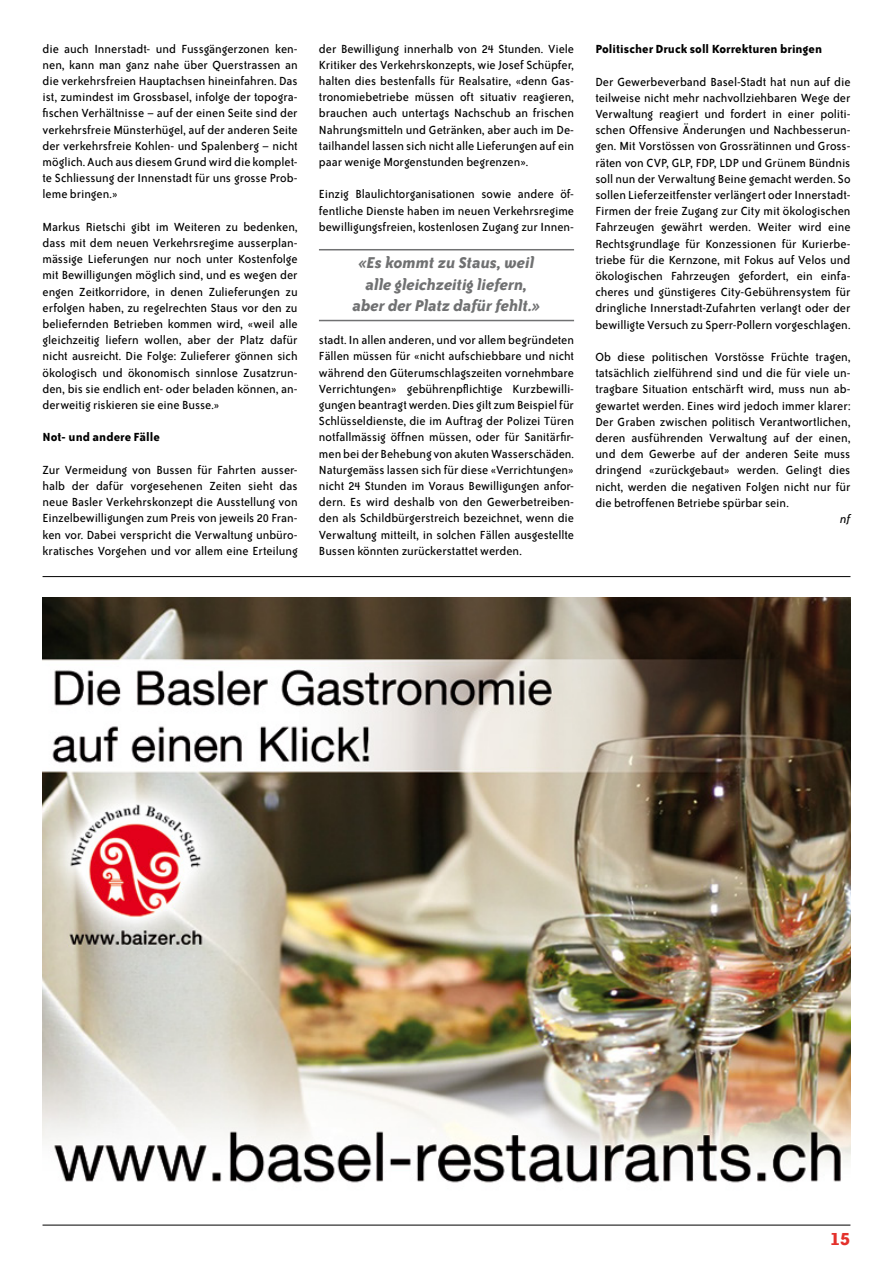
<style>
.page{position:relative;width:893px;height:1263px;background:#fff}
.page>*{position:absolute;margin:0;border:0;box-sizing:border-box;transform-origin:0 0}
.t1{font:700 21px "Bailey Sans ITC";color:#e4312b}
.t2{font:italic 700 18px/21.6px "Bailey Sans ITC";letter-spacing:-.01em;color:#707172;text-align:center}
.t3{font:13.5px/16.2px "Bailey Sans ITC";letter-spacing:-.005em;color:#000;text-align:justify}
.t4{font:700 13.5px "Bailey Sans ITC";letter-spacing:.005em;color:#000}
.t5{font:italic 13.5px "Bailey Sans ITC";color:#000}
</style>
<div class="page">
<hr style="left:43px;top:1225px;width:807px;height:1px;background:#000">
<img style="left:43px;top:598px;width:807px;height:585px">
<hr style="left:43px;top:576px;width:807px;height:1px;background:#000">
<hr style="left:319px;top:249px;width:255px;height:1px;background:#707172">
<hr style="left:319px;top:320px;width:255px;height:1px;background:#707172">
<p class="t3" style="left:43px;top:41px;width:257px">die auch Innerstadt- und Fussgängerzonen ken&shy;nen, kann man ganz nahe über Querstrassen an die verkehrsfreien Hauptachsen hineinfahren. Das ist, zumindest im Grossbasel, infolge der topogra&shy;fischen Verhältnisse – auf der einen Seite sind der verkehrsfreie Münsterhügel, auf der anderen Seite der verkehrsfreie Kohlen- und Spalenberg – nicht möglich. Auch aus diesem Grund wird die komplet&shy;te Schliessung der Innenstadt für uns grosse Prob&shy;leme bringen.»</p>
<p class="t3" style="left:43px;top:219px;width:257px">Markus Rietschi gibt im Weiteren zu bedenken, dass mit dem neuen Verkehrsregime ausserplan&shy;mässige Lieferungen nur noch unter Kostenfolge mit Bewilligungen möglich sind, und es wegen der engen Zeitkorridore, in denen Zulieferungen zu erfolgen haben, zu regelrechten Staus vor den zu beliefernden Betrieben kommen wird, «weil alle gleichzeitig liefern wollen, aber der Platz dafür nicht ausreicht. Die Folge: Zulieferer gönnen sich ökologisch und ökonomisch sinnlose Zusatzrun&shy;den, bis sie endlich ent- oder beladen können, an&shy;derweitig riskieren sie eine Busse.»</p>
<p class="t4" style="left:43px;top:430px;width:119px">Not- und andere Fälle</p>
<p class="t3" style="left:43px;top:462px;width:257px">Zur Vermeidung von Bussen für Fahrten ausser&shy;halb der dafür vorgesehenen Zeiten sieht das neue Basler Verkehrskonzept die Ausstellung von Einzelbewilligungen zum Preis von jeweils 20 Fran&shy;ken vor. Dabei verspricht die Verwaltung unbüro&shy;kratisches Vorgehen und vor allem eine Erteilung</p>
<p class="t3" style="left:319px;top:41px;width:257px">der Bewilligung innerhalb von 24 Stunden. Viele Kritiker des Verkehrskonzepts, wie Josef Schüpfer, halten dies bestenfalls für Realsatire, «denn Gas&shy;tronomiebetriebe müssen oft situativ reagieren, brauchen auch untertags Nachschub an frischen Nahrungsmitteln und Getränken, aber auch im De&shy;tailhandel lassen sich nicht alle Lieferungen auf ein paar wenige Morgenstunden begrenzen».</p>
<p class="t3" style="left:319px;top:186px;width:257px">Einzig Blaulichtorganisationen sowie andere öf&shy;fentliche Dienste haben im neuen Verkehrsregime bewilligungsfreien, kostenlosen Zugang zur Innen-</p>
<h2 class="t2" style="left:352px;top:252px;width:190px">«Es kommt zu Staus, weil alle gleichzeitig liefern, aber der Platz dafür fehlt.»</h2>
<p class="t3" style="left:319px;top:332px;width:257px">stadt. In allen anderen, und vor allem begründeten Fällen müssen für «nicht aufschiebbare und nicht während den Güterumschlagszeiten vornehmbare Verrichtungen» gebührenpflichtige Kurzbewilli&shy;gungen beantragt werden. Dies gilt zum Beispiel für Schlüsseldienste, die im Auftrag der Polizei Türen notfallmässig öffnen müssen, oder für Sanitärfir&shy;men bei der Behebung von akuten Wasserschäden.<br>Naturgemäss lassen sich für diese «Verrichtungen» nicht 24 Stunden im Voraus Bewilligungen anfor&shy;dern. Es wird deshalb von den Gewerbetreiben&shy;den als Schildbürgerstreich bezeichnet, wenn die Verwaltung mitteilt, in solchen Fällen ausgestellte Bussen könnten zurückerstattet werden.</p>
<p class="t4" style="left:595px;top:42px;width:228px">Politischer Druck soll Korrekturen bringen</p>
<p class="t3" style="left:595px;top:74px;width:257px">Der Gewerbeverband Basel-Stadt hat nun auf die teilweise nicht mehr nachvollziehbaren Wege der Verwaltung reagiert und fordert in einer politi&shy;schen Offensive Änderungen und Nachbesserun&shy;gen. Mit Vorstössen von Grossrätinnen und Gross&shy;räten von CVP, GLP, FDP, LDP und Grünem Bündnis soll nun der Verwaltung Beine gemacht werden. So sollen Lieferzeitfenster verlängert oder Innerstadt-Firmen der freie Zugang zur City mit ökologischen Fahrzeugen gewährt werden. Weiter wird eine Rechtsgrundlage für Konzessionen für Kurierbe&shy;triebe für die Kernzone, mit Fokus auf Velos und ökologischen Fahrzeugen gefordert, ein einfa&shy;cheres und günstigeres City-Gebührensystem für dringliche Innerstadt-Zufahrten verlangt oder der bewilligte Versuch zu Sperr-Pollern vorgeschlagen.</p>
<p class="t3" style="left:595px;top:349px;width:257px">Ob diese politischen Vorstösse Früchte tragen, tatsächlich zielführend sind und die für viele un&shy;tragbare Situation entschärft wird, muss nun ab&shy;gewartet werden. Eines wird jedoch immer klarer:<br>Der Graben zwischen politisch Verantwortlichen, deren ausführenden Verwaltung auf der einen, und dem Gewerbe auf der anderen Seite muss dringend «zurückgebaut» werden. Gelingt dies nicht, werden die negativen Folgen nicht nur für die betroffenen Betriebe spürbar sein.</p>
<p class="t5" style="left:840px;top:512px;width:12px">nf</p>
<h1 class="t1" style="left:830px;top:1228px;width:22px">15</h1>
</div>
